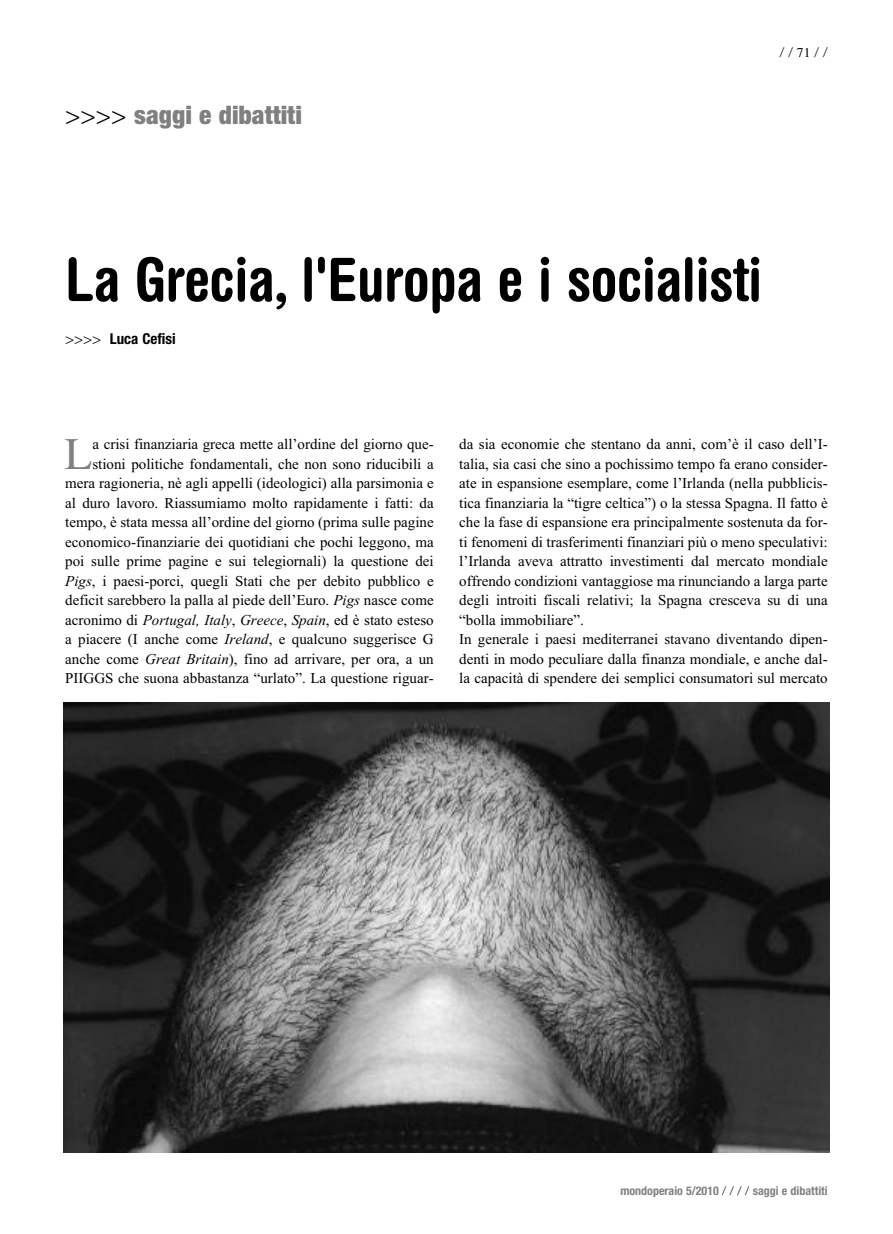
<style>
.page{position:relative;width:893px;height:1234px;background:#fff}
.page>*{position:absolute;margin:0;border:0;box-sizing:border-box;transform-origin:0 0}
.t1{font:700 condensed 60px "Helvetica Rounded";letter-spacing:-.01em;color:#000}
.t2{font:45.15px "Times";color:#808080}
.t3{font:900 condensed 25.5px "Helvetica Neue";color:#808080}
.t4{font:15px/19.5px "Times New Roman";color:#000;text-align:right}
.t5{font:700 condensed 15px "Helvetica Neue";color:#000}
.t6{font:300 13.5px "Helvetica Neue";color:#000}
.t7{font:700 condensed 12px "Helvetica Neue";color:#808080}
.s1{font-weight:300;font-stretch:normal;color:#000}
.s2{font-family:"Times";font-weight:400}
.s3{font-weight:300;font-stretch:normal}
.s4{font-style:italic}
</style>
<div class="page">
<img style="left:64px;top:702px;width:765px;height:449px">
<h3 class="t3" style="left:65px;top:99px;width:238px"><span class="s1">&gt;&gt;&gt;&gt;</span> saggi e dibattiti</h3>
<p class="t6" style="left:780px;top:44px;width:50px">//<span class="s2">71</span>//</p>
<h1 class="t1" style="left:65px;top:258px;width:698px">La Grecia, l'Europa e i socialisti</h1>
<p class="t5" style="left:65px;top:329px;width:112px"><span class="s3">&gt;&gt;&gt;&gt;</span> Luca Cefisi</p>
<p class="t4" style="left:65px;top:434px;width:370px">a crisi finanziaria greca mette all’ordine del giorno que&shy;stioni politiche fondamentali, che non sono riducibili a mera ragioneria, nè agli appelli (ideologici) alla parsimonia e al duro lavoro. Riassumiamo molto rapidamente i fatti: da tempo, è stata messa all’ordine del giorno (prima sulle pagine economico-finanziarie dei quotidiani che pochi leggono, ma poi sulle prime pagine e sui telegiornali) la questione dei <span class="s4">Pigs</span>, i paesi-porci, quegli Stati che per debito pubblico e deficit sarebbero la palla al piede dell’Euro. <span class="s4">Pigs</span> nasce come acronimo di <span class="s4">Portugal, Italy</span>, <span class="s4">Greece</span>, <span class="s4">Spain</span>, ed è stato esteso a piacere (I anche come <span class="s4">Ireland</span>, e qualcuno suggerisce G anche come <span class="s4">Great Britain</span>), fino ad arrivare, per ora, a un PIIGGS che suona abbastanza “urlato”. La questione riguar-</p>
<p class="t4" style="left:459px;top:434px;width:370px;text-align:left">da sia economie che stentano da anni, com’è il caso dell’I&shy;talia, sia casi che sino a pochissimo tempo fa erano consider&shy;ate in espansione esemplare, come l’Irlanda (nella pubblicis&shy;tica finanziaria la “tigre celtica”) o la stessa Spagna. Il fatto è che la fase di espansione era principalmente sostenuta da for&shy;ti fenomeni di trasferimenti finanziari più o meno speculativi: l’Irlanda aveva attratto investimenti dal mercato mondiale offrendo condizioni vantaggiose ma rinunciando a larga parte degli introiti fiscali relativi; la Spagna cresceva su di una “bolla immobiliare”.<br>In generale i paesi mediterranei stavano diventando dipen&shy;denti in modo peculiare dalla finanza mondiale, e anche dal&shy;la capacità di spendere dei semplici consumatori sul mercato</p>
<h2 class="t2" style="left:65px;top:426px;width:29px">L</h2>
<p class="t7" style="left:620px;top:1182px;width:209px">mondoperaio 5/2010 <span class="s1">/ / / /</span> saggi e dibattiti</p>
</div>
